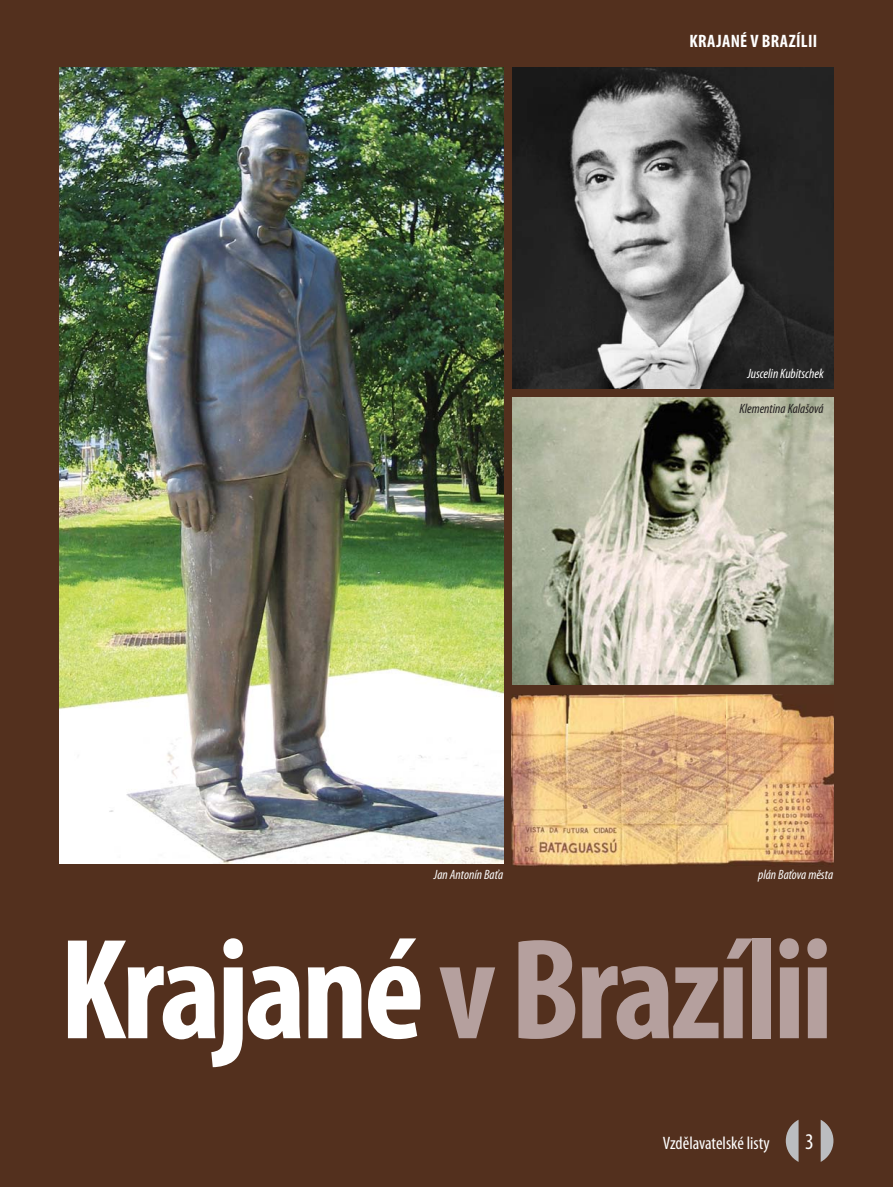
<style>
.page{position:relative;width:893px;height:1187px;background:#fff}
.page>*{position:absolute;margin:0;border:0;box-sizing:border-box;transform-origin:0 0}
.t1{font:700 condensed 144.75px "Myriad Pro";letter-spacing:-.03em;color:#b5a09e}
.t2{font:condensed 22.5px "Myriad Pro";color:#fff}
.t3{font:condensed 18px "Myriad Pro";color:#fff}
.t4{font:700 condensed 18px "Myriad Pro";letter-spacing:.02em;color:#fff}
.t5{font:italic condensed 13.5px "Myriad Pro";color:#fff}
.t6{font:italic condensed 13.5px "Myriad Pro";color:#231f20}
.s1{color:#fff}
</style>
<div class="page">
<div style="left:1px;top:0;width:892px;height:1186px;background:#53301e"></div>
<img style="left:512px;top:67px;width:321px;height:321px">
<img style="left:512px;top:397px;width:321px;height:288px">
<img style="left:512px;top:694px;width:321px;height:172px">
<img style="left:60px;top:67px;width:443px;height:796px">
<svg style="left:786px;top:1119px;width:47px;height:42px"></svg>
<h3 class="t4" style="left:690px;top:35px;width:129px">KRAJANÉ V BRAZÍLII</h3>
<p class="t5" style="left:747px;top:368px;width:78px">Juscelin Kubitschek</p>
<p class="t6" style="left:739px;top:404px;width:86px">Klementina Kalašová</p>
<p class="t5" style="left:434px;top:869px;width:71px">Jan Antonín Baťa</p>
<p class="t5" style="left:758px;top:869px;width:76px">plán Baťova města</p>
<h1 class="t1" style="left:60px;top:937px;width:775px"><span class="s1">Krajané</span> v Brazílii</h1>
<h3 class="t3" style="left:663px;top:1136px;width:108px">Vzdělavatelské listy</h3>
<h2 class="t2" style="left:805px;top:1132px;width:10px">3</h2>
</div>
